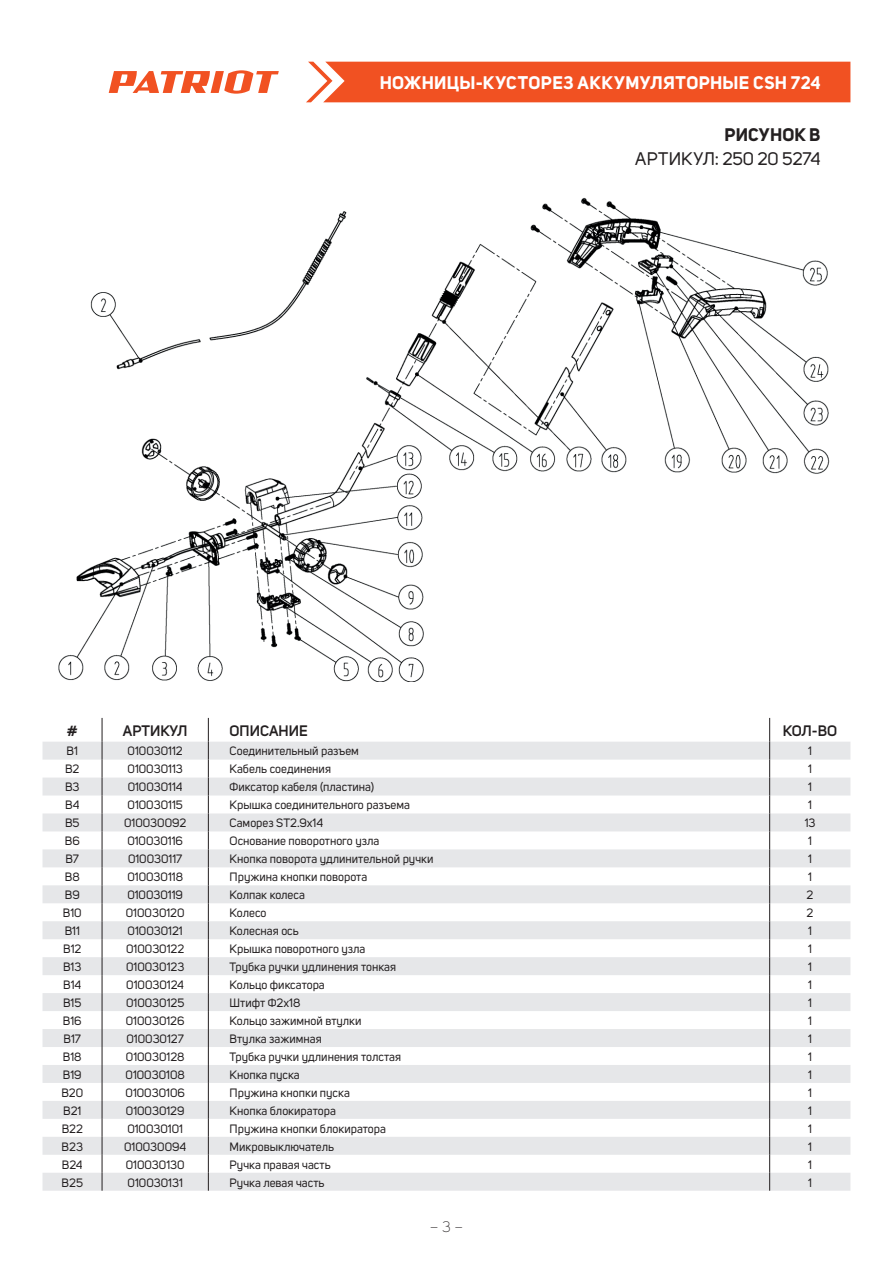
<style>
.page{position:relative;width:893px;height:1263px;background:#fff}
.page>*{position:absolute;margin:0;border:0;box-sizing:border-box;transform-origin:0 0}
.t1{font:700 18px "Uni Sans";letter-spacing:.02em;color:#fff}
.t2{font:18px "Uni Sans";letter-spacing:-.005em;color:#231f20}
.t3{font:700 18px "Uni Sans";letter-spacing:.01em;color:#231f20}
.t4{font:600 15px "Uni Sans";color:#231f20}
.t5{font:300 15px "Uni Sans";color:#231f20}
.t6{font:12px "Uni Sans";color:#231f20}
</style>
<div class="page">
<div style="left:306px;top:62px;width:544px;height:40px;background:#f15122"></div>
<svg style="left:109px;top:70px;width:170px;height:24px"></svg>
<svg style="left:43px;top:742px;width:807px;height:449px;fill:#e9eaec"></svg>
<svg style="left:102px;top:718px;width:1px;height:473px"></svg>
<svg style="left:208px;top:718px;width:1px;height:473px"></svg>
<svg style="left:769px;top:718px;width:1px;height:473px"></svg>
<img style="left:58px;top:197px;width:772px;height:484px">
<h1 class="t1" style="left:380px;top:72px;width:442px">НОЖНИЦЫ-КУСТОРЕЗ АККУМУЛЯТОРНЫЕ CSH 724</h1>
<h1 class="t3" style="left:724px;top:123px;width:98px">РИСУНОК B</h1>
<h1 class="t2" style="left:635px;top:148px;width:187px">АРТИКУЛ: 250 20 5274</h1>
<p class="t4" style="left:67px;top:721px;width:12px">#</p>
<p class="t4" style="left:123px;top:721px;width:66px">АРТИКУЛ</p>
<p class="t4" style="left:230px;top:721px;width:80px">ОПИСАНИЕ</p>
<p class="t4" style="left:783px;top:721px;width:56px">КОЛ-ВО</p>
<p class="t6" style="left:67px;top:744px;width:13px">B1</p>
<p class="t6" style="left:128px;top:744px;width:57px">010030112</p>
<p class="t6" style="left:230px;top:744px;width:131px">Соединительный разъем</p>
<p class="t6" style="left:808px;top:744px;width:5px">1</p>
<p class="t6" style="left:65px;top:762px;width:16px">B2</p>
<p class="t6" style="left:128px;top:762px;width:57px">010030113</p>
<p class="t6" style="left:230px;top:762px;width:103px">Кабель соединения</p>
<p class="t6" style="left:808px;top:762px;width:5px">1</p>
<p class="t6" style="left:65px;top:780px;width:16px">B3</p>
<p class="t6" style="left:128px;top:780px;width:57px">010030114</p>
<p class="t6" style="left:230px;top:780px;width:146px">Фиксатор кабеля (пластина)</p>
<p class="t6" style="left:808px;top:780px;width:5px">1</p>
<p class="t6" style="left:65px;top:798px;width:16px">B4</p>
<p class="t6" style="left:128px;top:798px;width:57px">010030115</p>
<p class="t6" style="left:230px;top:798px;width:182px">Крышка соединительного разъема</p>
<p class="t6" style="left:808px;top:798px;width:5px">1</p>
<p class="t6" style="left:65px;top:816px;width:16px">B5</p>
<p class="t6" style="left:124px;top:816px;width:64px">010030092</p>
<p class="t6" style="left:230px;top:816px;width:95px">Саморез ST2.9х14</p>
<p class="t6" style="left:805px;top:816px;width:12px">13</p>
<p class="t6" style="left:65px;top:834px;width:16px">B6</p>
<p class="t6" style="left:127px;top:834px;width:57px">010030116</p>
<p class="t6" style="left:230px;top:834px;width:151px">Основание поворотного узла</p>
<p class="t6" style="left:808px;top:834px;width:5px">1</p>
<p class="t6" style="left:66px;top:852px;width:15px">B7</p>
<p class="t6" style="left:128px;top:852px;width:56px">010030117</p>
<p class="t6" style="left:230px;top:852px;width:205px">Кнопка поворота удлинительной ручки</p>
<p class="t6" style="left:808px;top:852px;width:5px">1</p>
<p class="t6" style="left:65px;top:870px;width:16px">B8</p>
<p class="t6" style="left:127px;top:870px;width:57px">010030118</p>
<p class="t6" style="left:230px;top:870px;width:139px">Пружина кнопки поворота</p>
<p class="t6" style="left:808px;top:870px;width:5px">1</p>
<p class="t6" style="left:65px;top:888px;width:16px">B9</p>
<p class="t6" style="left:127px;top:888px;width:57px">010030119</p>
<p class="t6" style="left:230px;top:888px;width:77px">Колпак колеса</p>
<p class="t6" style="left:807px;top:888px;width:8px">2</p>
<p class="t6" style="left:63px;top:906px;width:20px">B10</p>
<p class="t6" style="left:126px;top:906px;width:60px">010030120</p>
<p class="t6" style="left:230px;top:906px;width:38px">Колесо</p>
<p class="t6" style="left:807px;top:906px;width:8px">2</p>
<p class="t6" style="left:65px;top:924px;width:17px">B11</p>
<p class="t6" style="left:128px;top:924px;width:57px">010030121</p>
<p class="t6" style="left:230px;top:924px;width:71px">Колесная ось</p>
<p class="t6" style="left:808px;top:924px;width:5px">1</p>
<p class="t6" style="left:63px;top:942px;width:20px">B12</p>
<p class="t6" style="left:126px;top:942px;width:60px">010030122</p>
<p class="t6" style="left:230px;top:942px;width:137px">Крышка поворотного узла</p>
<p class="t6" style="left:808px;top:942px;width:5px">1</p>
<p class="t6" style="left:63px;top:960px;width:20px">B13</p>
<p class="t6" style="left:126px;top:960px;width:60px">010030123</p>
<p class="t6" style="left:230px;top:960px;width:168px">Трубка ручки удлинения тонкая</p>
<p class="t6" style="left:808px;top:960px;width:5px">1</p>
<p class="t6" style="left:63px;top:978px;width:20px">B14</p>
<p class="t6" style="left:126px;top:978px;width:59px">010030124</p>
<p class="t6" style="left:230px;top:978px;width:97px">Кольцо фиксатора</p>
<p class="t6" style="left:808px;top:978px;width:5px">1</p>
<p class="t6" style="left:63px;top:996px;width:20px">B15</p>
<p class="t6" style="left:126px;top:996px;width:60px">010030125</p>
<p class="t6" style="left:230px;top:996px;width:72px">Штифт Ф2х18</p>
<p class="t6" style="left:808px;top:996px;width:5px">1</p>
<p class="t6" style="left:63px;top:1014px;width:20px">B16</p>
<p class="t6" style="left:126px;top:1014px;width:60px">010030126</p>
<p class="t6" style="left:230px;top:1014px;width:133px">Кольцо зажимной втулки</p>
<p class="t6" style="left:808px;top:1014px;width:5px">1</p>
<p class="t6" style="left:64px;top:1032px;width:19px">B17</p>
<p class="t6" style="left:126px;top:1032px;width:59px">010030127</p>
<p class="t6" style="left:230px;top:1032px;width:94px">Втулка зажимная</p>
<p class="t6" style="left:808px;top:1032px;width:5px">1</p>
<p class="t6" style="left:63px;top:1050px;width:20px">B18</p>
<p class="t6" style="left:126px;top:1050px;width:60px">010030128</p>
<p class="t6" style="left:230px;top:1050px;width:173px">Трубка ручки удлинения толстая</p>
<p class="t6" style="left:808px;top:1050px;width:5px">1</p>
<p class="t6" style="left:63px;top:1068px;width:20px">B19</p>
<p class="t6" style="left:126px;top:1068px;width:61px">010030108</p>
<p class="t6" style="left:230px;top:1068px;width:72px">Кнопка пуска</p>
<p class="t6" style="left:808px;top:1068px;width:5px">1</p>
<p class="t6" style="left:61px;top:1085px;width:23px">B20</p>
<p class="t6" style="left:126px;top:1085px;width:61px">010030106</p>
<p class="t6" style="left:230px;top:1085px;width:122px">Пружина кнопки пуска</p>
<p class="t6" style="left:808px;top:1085px;width:5px">1</p>
<p class="t6" style="left:63px;top:1103px;width:20px">B21</p>
<p class="t6" style="left:126px;top:1103px;width:60px">010030129</p>
<p class="t6" style="left:230px;top:1103px;width:108px">Кнопка блокиратора</p>
<p class="t6" style="left:808px;top:1103px;width:5px">1</p>
<p class="t6" style="left:62px;top:1121px;width:23px">B22</p>
<p class="t6" style="left:127px;top:1121px;width:57px">010030101</p>
<p class="t6" style="left:230px;top:1121px;width:158px">Пружина кнопки блокиратора</p>
<p class="t6" style="left:808px;top:1121px;width:5px">1</p>
<p class="t6" style="left:62px;top:1139px;width:23px">B23</p>
<p class="t6" style="left:124px;top:1139px;width:64px">010030094</p>
<p class="t6" style="left:230px;top:1139px;width:106px">Микровыключатель</p>
<p class="t6" style="left:808px;top:1139px;width:5px">1</p>
<p class="t6" style="left:62px;top:1157px;width:22px">B24</p>
<p class="t6" style="left:126px;top:1157px;width:60px">010030130</p>
<p class="t6" style="left:230px;top:1157px;width:102px">Ручка правая часть</p>
<p class="t6" style="left:808px;top:1157px;width:5px">1</p>
<p class="t6" style="left:62px;top:1175px;width:23px">B25</p>
<p class="t6" style="left:128px;top:1175px;width:57px">010030131</p>
<p class="t6" style="left:230px;top:1175px;width:96px">Ручка левая часть</p>
<p class="t6" style="left:808px;top:1175px;width:5px">1</p>
<p class="t5" style="left:430px;top:1218px;width:35px">– 3 –</p>
</div>
